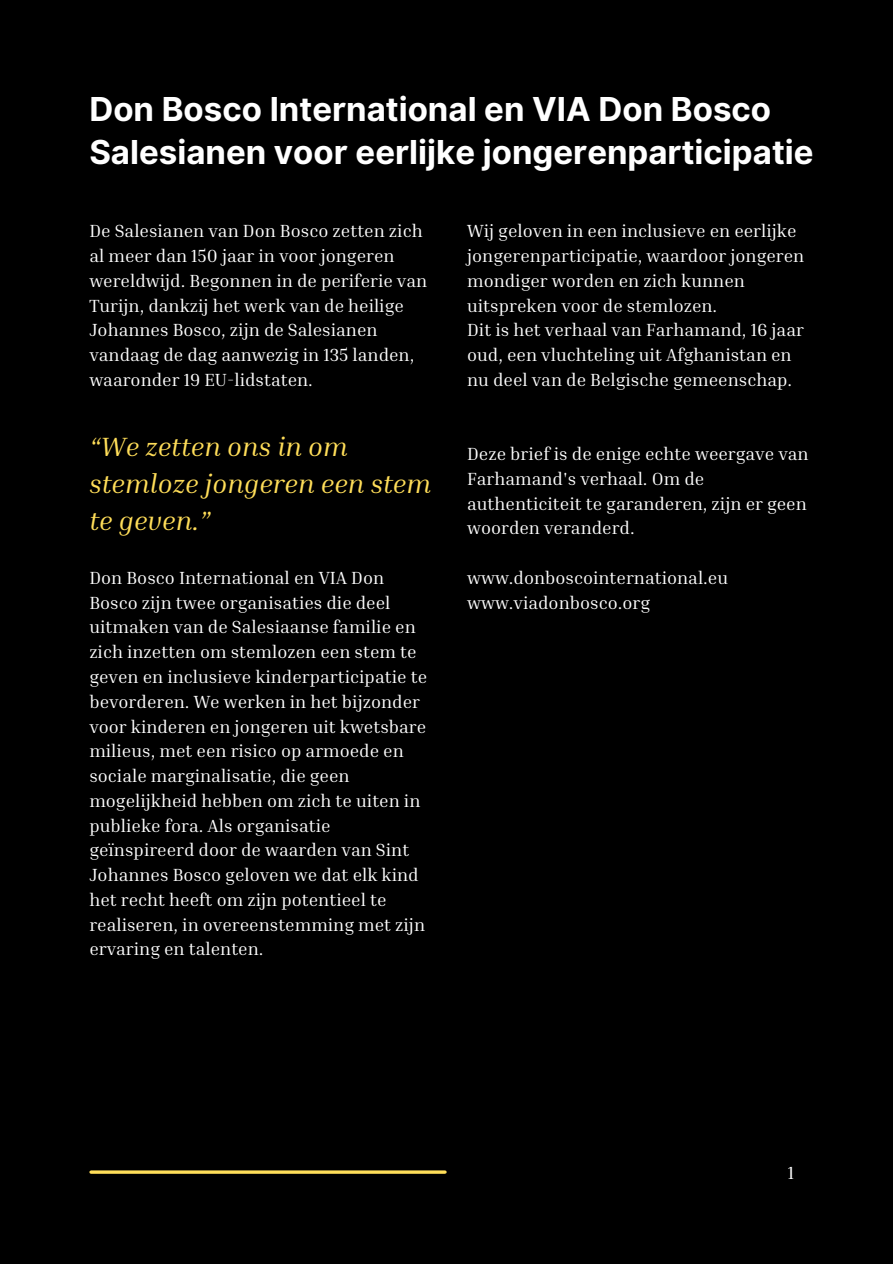
<style>
.page{position:relative;width:893px;height:1264px;background:#fff}
.page>*{position:absolute;margin:0;border:0;box-sizing:border-box;transform-origin:0 0}
.t1{font:700 33px/42.8px "Inter";color:#fff}
.t2{font:italic 27px/37.2px "Inria Serif";color:#ffde59}
.t3{font:18px/24.8px "Inria Serif";color:#fff}
</style>
<div class="page">
<div style="left:0;top:0;width:892px;height:1263px;background:#000"></div>
<hr style="left:91px;top:1170px;width:354px;height:3px;background:#ffde59">
<p class="t1" style="left:89px;top:88px;width:725px">Don Bosco International en VIA Don Bosco<br>Salesianen voor eerlijke jongerenparticipatie</p>
<h2 class="t3" style="left:89px;top:218px;width:339px">De Salesianen van Don Bosco zetten zich al meer dan 150 jaar in voor jongeren wereldwijd. Begonnen in de periferie van Turijn, dankzij het werk van de heilige Johannes Bosco, zijn de Salesianen vandaag de dag aanwezig in 135 landen, waaronder 19 EU-lidstaten.</h2>
<p class="t2" style="left:89px;top:427px;width:343px">“We zetten ons in om stemloze jongeren een stem te geven.”</p>
<h3 class="t3" style="left:89px;top:565px;width:339px">Don Bosco International en VIA Don Bosco zijn twee organisaties die deel uitmaken van de Salesiaanse familie en zich inzetten om stemlozen een stem te geven en inclusieve kinderparticipatie te bevorderen. We werken in het bijzonder voor kinderen en jongeren uit kwetsbare milieus, met een risico op armoede en sociale marginalisatie, die geen mogelijkheid hebben om zich te uiten in publieke fora. Als organisatie geïnspireerd door de waarden van Sint Johannes Bosco geloven we dat elk kind het recht heeft om zijn potentieel te realiseren, in overeenstemming met zijn ervaring en talenten.</h3>
<h1 class="t3" style="left:467px;top:218px;width:339px">Wij geloven in een inclusieve en eerlijke jongerenparticipatie, waardoor jongeren mondiger worden en zich kunnen uitspreken voor de stemlozen.</h1>
<p class="t3" style="left:467px;top:317px;width:338px">Dit is het verhaal van Farhamand, 16 jaar oud, een vluchteling uit Afghanistan en nu deel van de Belgische gemeenschap.</p>
<p class="t3" style="left:467px;top:441px;width:343px">Deze brief is de enige echte weergave van<br>Farhamand's verhaal. Om de authenticiteit te garanderen, zijn er geen woorden veranderd.</p>
<p class="t3" style="left:467px;top:565px;width:262px">www.donboscointernational.eu</p>
<p class="t3" style="left:467px;top:589px;width:184px">www.viadonbosco.org</p>
<p class="t3" style="left:787px;top:1159px;width:8px">1</p>
</div>
